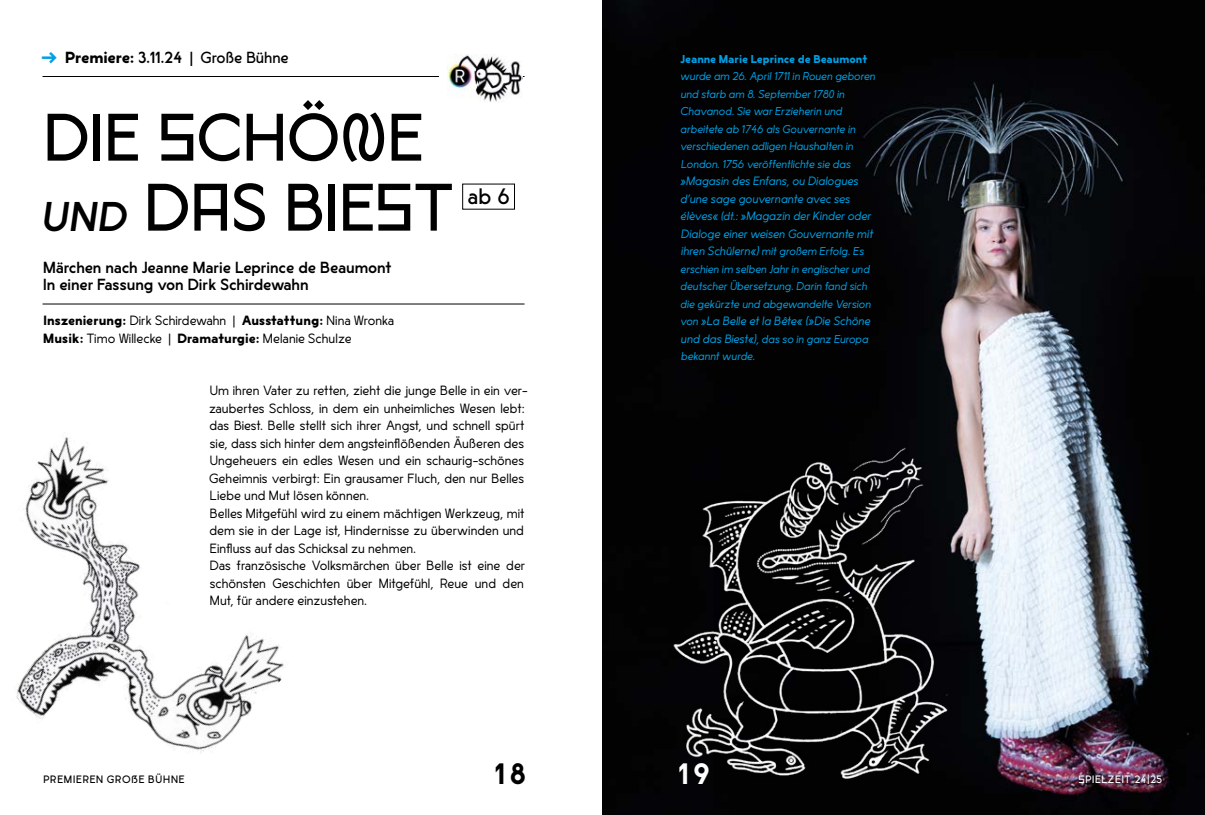
<style>
.page{position:relative;width:1205px;height:815px;background:#fff}
.page>*{position:absolute;margin:0;border:0;box-sizing:border-box;transform-origin:0 0}
.t1{font:62.5px/70px "Lucifer Sans";color:#000}
.t2{font:600 27.5px "Lucifer Sans";color:#000}
.t3{font:600 27.5px "Lucifer Sans";color:#fff}
.t4{font:20.88px "Lucifer Sans";color:#000}
.t5{font:500 15px/17.5px "Lucifer Sans";color:#000}
.t6{font:15px "Lucifer Sans";color:#000}
.t7{font:300 12.5px/17.5px "Lucifer Sans";letter-spacing:.01em;color:#000}
.t8{font:italic 300 11.25px/17.5px "Lucifer Sans";letter-spacing:-.005em;color:#009fe3}
.t9{font:italic 300 10.62px/17.5px "Lucifer Sans";letter-spacing:.005em;color:#009fe3}
.t10{font:700 10.62px "Lucifer Sans";color:#009fe3}
.t11{font:10px "Lucifer Sans";letter-spacing:.08em;color:#000}
.t12{font:10px "Lucifer Sans";letter-spacing:.055em;color:#fff}
.s1{font-weight:700;color:#009fe3}
.s2{font-weight:700}
.s3{font-weight:500}
.s4{font-weight:500;font-style:italic;font-size:38.75px}
.s5{font-size:10.62px}
.s6{font-size:11.25px}
</style>
<div class="page">
<hr style="left:43px;top:76px;width:481px;height:1px;background:#000">
<hr style="left:43px;top:304px;width:481px;height:1px;background:#000">
<div style="left:462px;top:184px;width:53px;height:25px;border:1px solid #000"></div>
<div style="left:439px;top:55px;width:84px;height:47px;background:#fff"></div>
<img style="left:447px;top:55px;width:76px;height:47px">
<img style="left:12px;top:437px;width:272px;height:316px">
<img style="left:602px;top:0;width:603px;height:815px">
<img style="left:609px;top:366px;width:457px;height:442px">
<p class="t6" style="left:41px;top:45px;width:249px"><span class="s1">→</span> <span class="s2">Premiere:</span> <span class="s3">3.11.24</span> | GROßE BÜHNE</p>
<h1 class="t1" style="left:42px;top:98px;width:414px">DIE SCHÖNE<br><span class="s4">UND</span> DAS BIEST</h1>
<p class="t5" style="left:43px;top:257px;width:350px">Märchen nach Jeanne Marie Leprince de Beaumont<br>In einer Fassung von Dirk Schirdewahn</p>
<p class="t7" style="left:43px;top:311px;width:352px"><span class="s2">Inszenierung:</span> Dirk Schirdewahn | <span class="s2">Ausstattung:</span> Nina Wronka<br><span class="s2">Musik:</span> Timo Willecke | <span class="s2">Dramaturgie:</span> Melanie Schulze</p>
<h3 class="t4" style="left:467px;top:179px;width:44px">AB 6</h3>
<p class="t7" style="left:209px;top:381px;width:320px">Um ihren Vater zu retten, zieht die junge Belle in ein ver&shy;zaubertes Schloss, in dem ein unheimliches Wesen lebt: das Biest. Belle stellt sich ihrer Angst, und schnell spürt sie, dass sich hinter dem angsteinflößenden Äußeren des Ungeheuers ein edles Wesen und ein schaurig-schönes Geheimnis verbirgt: Ein grausamer Fluch, den nur Belles Liebe und Mut lösen können.<br>Belles Mitgefühl wird zu einem mächtigen Werkzeug, mit dem sie in der Lage ist, Hindernisse zu überwinden und Einfluss auf das Schicksal zu nehmen.<br>Das französische Volksmärchen über Belle ist eine der schönsten Geschichten über Mitgefühl, Reue und den Mut, für andere einzustehen.</p>
<p class="t11" style="left:43px;top:771px;width:143px">PREMIEREN GROẞE BÜHNE</p>
<h2 class="t2" style="left:491px;top:750px;width:37px">18</h2>
<p class="t10" style="left:680px;top:49px;width:188px">Jeanne Marie Leprince de Beaumont</p>
<p class="t9" style="left:680px;top:67px;width:197px">wurde am 26. April 1711 in Rouen geboren und starb am 8. September 1780 in Chavanod. Sie war Erzieherin und arbeitete ab 1746 als Gouvernante in verschiedenen adligen Haushalten in London. 1756 veröffentlichte sie das</p>
<p class="t8" style="left:680px;top:171px;width:194px"><span class="s5">»</span>Magasin des Enfans, ou Dialogues d’une sage gouvernante avec ses élèves« <span class="s5">(dt.: »</span>Magazin der Kinder oder Dialoge einer weisen Gouvernante mit</p>
<p class="t9" style="left:680px;top:242px;width:192px"><span class="s6">ihren Schülern«)</span> mit großem Erfolg. Es erschien im selben Jahr in englischer und deutscher Übersetzung. Darin fand sich die gekürzte und abgewandelte Version</p>
<p class="t8" style="left:680px;top:311px;width:192px"><span class="s5">von »</span>La Belle et la Bête« (»Die Schöne</p>
<p class="t9" style="left:681px;top:329px;width:189px"><span class="s6">und das Biest«),</span> das so in ganz Europa bekannt wurde.</p>
<h2 class="t3" style="left:675px;top:750px;width:37px">19</h2>
<p class="t12" style="left:1078px;top:771px;width:85px">SPIELZEIT 24|25</p>
</div>
